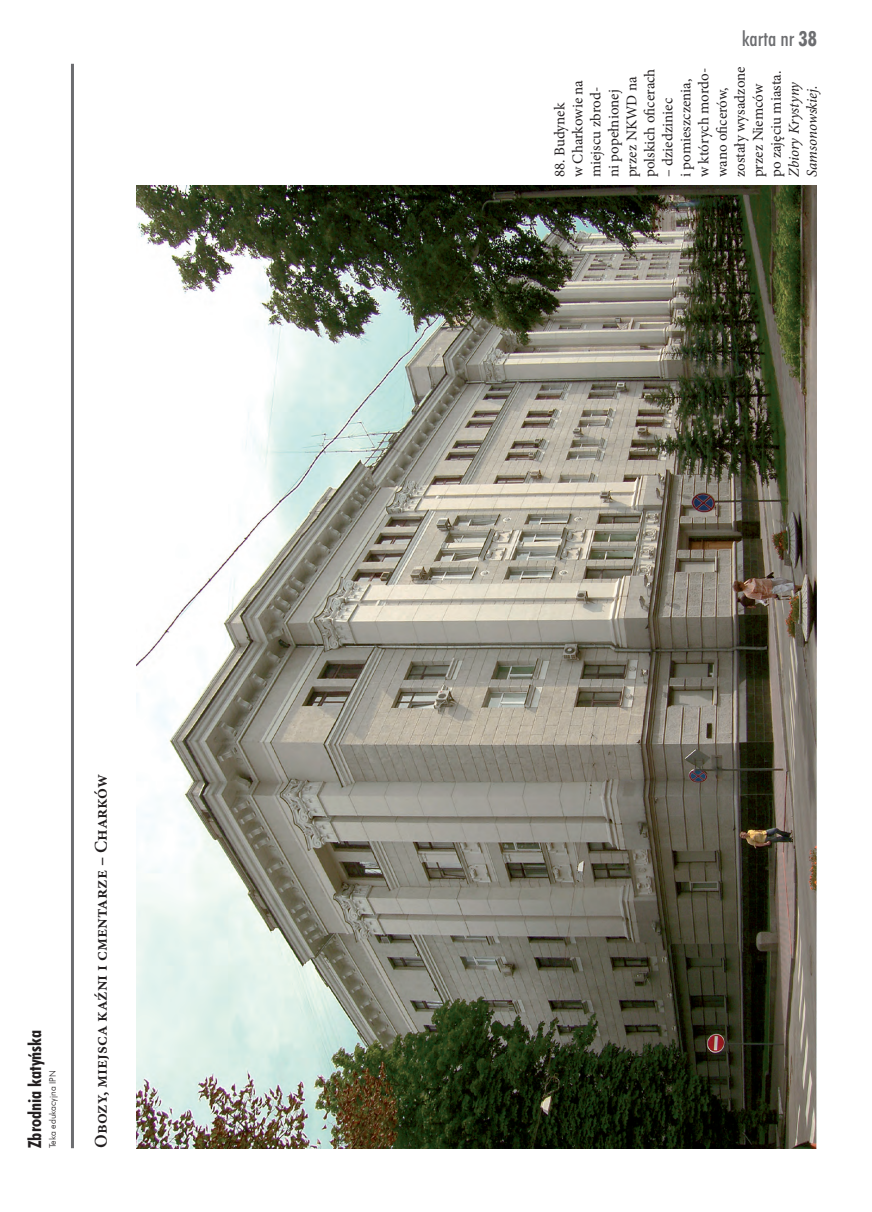
<style>
.page{position:relative;width:872px;height:1212px;background:#fff}
.page>*{position:absolute;margin:0;border:0;box-sizing:border-box;transform-origin:0 0}
.t1{font:21px "Futura Md Cn EU";color:#6c6d70}
.t2{font:600 18px "Minion Pro";color:#231f20}
.t3{font:18px "Futura Bd Cn EU";color:#231f20}
.t4{font:15px/18px "Minion Pro";color:#231f20}
.t5{font:italic 15px/18px "Minion Pro";letter-spacing:-.01em;color:#231f20}
.t6{font:9px "Futura Lt EU";color:#231f20}
.s1{font-family:"Futura Bd Cn EU"}
</style>
<div class="page">
<hr style="left:71px;top:64px;width:3px;height:1084px;background:#6c6d70">
<img style="left:136px;top:186px;width:680px;height:962px">
<p class="t3" style="left:24px;top:1148px;width:120px;rotate:-90deg">Zbrodnia katyńska</p>
<p class="t6" style="left:47px;top:1148px;width:79px;rotate:-90deg">Teka edukacyjna IPN</p>
<p class="t2" style="left:88px;top:1148px;width:376px;rotate:-90deg">Obozy, miejsca kaźni i cmentarze – Charków</p>
<h1 class="t1" style="left:742px;top:25px;width:77px">karta nr <span class="s1">38</span></h1>
<p class="t4" style="left:551px;top:177px;width:110px;rotate:-90deg">88. Budynek<br>w Charkowie na miejscu zbrod-<br>ni popełnionej przez NKWD na polskich oficerach</p>
<p class="t4" style="left:659px;top:177px;width:112px;rotate:-90deg">– dziedziniec<br>i pomieszczenia, w których mordo&shy;wano oficerów, zostały wysadzone przez Niemców po zajęciu miasta.</p>
<p class="t5" style="left:785px;top:177px;width:98px;rotate:-90deg">Zbiory Krystyny<br>Samsonowskiej.</p>
</div>
